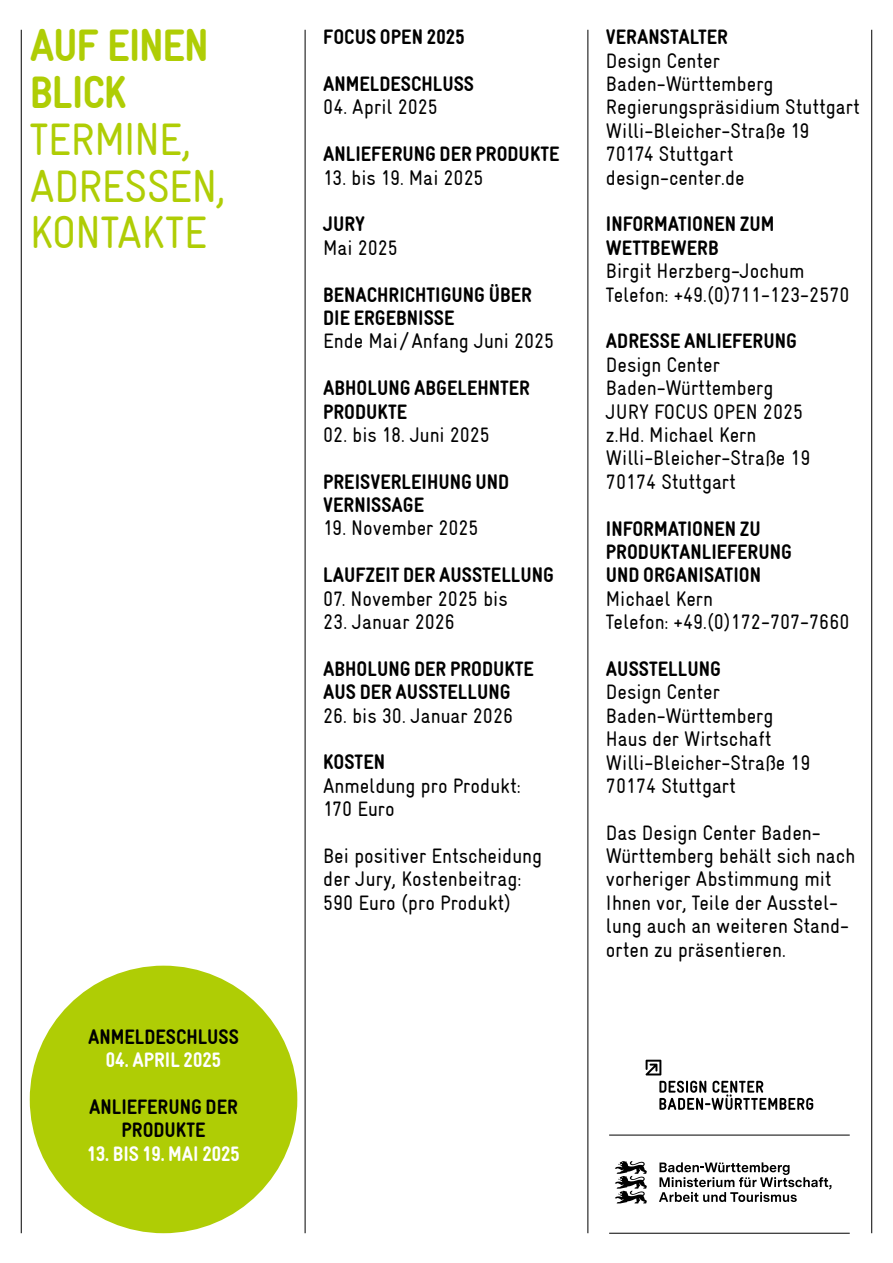
<style>
.page{position:relative;width:893px;height:1263px;background:#fff}
.page>*{position:absolute;margin:0;border:0;box-sizing:border-box;transform-origin:0 0}
.t1{font:45.75px/46.8px "Gravur Condensed Reg CE";letter-spacing:-.02em;color:#afcd05}
.t2{font:45.75px/46.8px "Gravur Condensed Black CE";letter-spacing:-.03em;color:#afcd05}
.t3{font:21px/23.4px "Gravur Condensed Reg CE";color:#000}
.t4{font:21px/23.4px "Gravur Condensed Black CE";color:#000}
.t5{font:21px "Gravur Condensed Black CE";color:#fff}
</style>
<div class="page">
<div style="left:30px;top:966px;width:267px;height:267px;background:#afcd05;border-radius:50%"></div>
<hr style="left:305px;top:30px;width:1px;height:1203px;background:#000">
<hr style="left:21px;top:30px;width:1px;height:1203px;background:#000">
<hr style="left:588px;top:30px;width:1px;height:1203px;background:#000">
<hr style="left:871px;top:30px;width:1px;height:1203px;background:#000">
<hr style="left:609px;top:1135px;width:241px;height:1px;background:#000">
<hr style="left:609px;top:1233px;width:241px;height:1px;background:#000">
<svg style="left:646px;top:1060px;width:15px;height:15px"></svg>
<svg style="left:659px;top:1081px;width:154px;height:29px"></svg>
<svg style="left:659px;top:1162px;width:172px;height:40px"></svg>
<svg style="left:615px;top:1161px;width:32px;height:42px"></svg>
<h1 class="t2" style="left:30px;top:23px;width:181px">AUF EINEN<br>BLICK</h1>
<h1 class="t1" style="left:30px;top:116px;width:198px">TERMINE,<br>ADRESSEN,<br>KONTAKTE</h1>
<p class="t4" style="left:88px;top:1025px;width:153px">ANMELDESCHLUSS</p>
<p class="t5" style="left:106px;top:1048px;width:117px">04. APRIL 2025</p>
<p class="t4" style="left:89px;top:1095px;width:150px;text-align:center">ANLIEFERUNG DER<br>PRODUKTE</p>
<p class="t5" style="left:87px;top:1142px;width:154px">13. BIS 19. MAI 2025</p>
<p class="t4" style="left:323px;top:26px;width:143px">FOCUS OPEN 2025</p>
<p class="t4" style="left:323px;top:72px;width:153px">ANMELDESCHLUSS</p>
<p class="t3" style="left:323px;top:96px;width:116px">04. April 2025</p>
<p class="t4" style="left:323px;top:143px;width:238px">ANLIEFERUNG DER PRODUKTE</p>
<p class="t3" style="left:323px;top:166px;width:162px">13. bis 19. Mai 2025</p>
<p class="t4" style="left:323px;top:213px;width:44px">JURY</p>
<p class="t3" style="left:323px;top:236px;width:76px">Mai 2025</p>
<p class="t4" style="left:323px;top:283px;width:210px">BENACHRICHTIGUNG ÜBER<br>DIE ERGEBNISSE</p>
<p class="t3" style="left:323px;top:330px;width:233px">Ende Mai/Anfang Juni 2025</p>
<p class="t4" style="left:323px;top:376px;width:208px">ABHOLUNG ABGELEHNTER<br>PRODUKTE</p>
<p class="t3" style="left:323px;top:423px;width:168px">02. bis 18. Juni 2025</p>
<p class="t4" style="left:323px;top:470px;width:188px">PREISVERLEIHUNG UND<br>VERNISSAGE</p>
<p class="t3" style="left:323px;top:517px;width:157px">19. November 2025</p>
<p class="t4" style="left:323px;top:564px;width:232px">LAUFZEIT DER AUSSTELLUNG</p>
<p class="t3" style="left:323px;top:587px;width:186px">07. November 2025 bis</p>
<p class="t3" style="left:323px;top:610px;width:133px">23. Januar 2026</p>
<p class="t4" style="left:323px;top:657px;width:212px">ABHOLUNG DER PRODUKTE<br>AUS DER AUSSTELLUNG</p>
<p class="t3" style="left:323px;top:704px;width:192px">26. bis 30. Januar 2026</p>
<p class="t4" style="left:323px;top:751px;width:63px">KOSTEN</p>
<p class="t3" style="left:323px;top:774px;width:199px">Anmeldung pro Produkt:<br>170 Euro</p>
<p class="t3" style="left:323px;top:844px;width:221px">Bei positiver Entscheidung der Jury, Kostenbeitrag:<br>590 Euro (pro Produkt)</p>
<p class="t4" style="left:606px;top:26px;width:124px">VERANSTALTER</p>
<p class="t3" style="left:606px;top:49px;width:255px">Design Center<br>Baden-Württemberg<br>Regierungspräsidium Stuttgart<br>Willi-Bleicher-Straße 19<br>70174 Stuttgart design-center.de</p>
<p class="t4" style="left:606px;top:213px;width:170px">INFORMATIONEN ZUM<br>WETTBEWERB</p>
<p class="t3" style="left:606px;top:259px;width:245px">Birgit Herzberg-Jochum<br>Telefon: +49.(0)711-123-2570</p>
<p class="t4" style="left:606px;top:330px;width:192px">ADRESSE ANLIEFERUNG</p>
<p class="t3" style="left:606px;top:353px;width:206px">Design Center<br>Baden-Württemberg<br>JURY FOCUS OPEN 2025 z.Hd. Michael Kern<br>Willi-Bleicher-Straße 19<br>70174 Stuttgart</p>
<p class="t4" style="left:606px;top:517px;width:187px">INFORMATIONEN ZU<br>PRODUKTANLIEFERUNG<br>UND ORGANISATION</p>
<p class="t3" style="left:606px;top:587px;width:245px">Michael Kern<br>Telefon: +49.(0)172-707-7660</p>
<p class="t4" style="left:606px;top:657px;width:116px">AUSSTELLUNG</p>
<p class="t3" style="left:606px;top:681px;width:206px">Design Center<br>Baden-Württemberg<br>Haus der Wirtschaft<br>Willi-Bleicher-Straße 19<br>70174 Stuttgart</p>
<p class="t3" style="left:606px;top:821px;width:251px">Das Design Center Baden-<br>Württemberg behält sich nach vorheriger Abstimmung mit<br>Ihnen vor, Teile der Ausstel&shy;lung auch an weiteren Stand&shy;orten zu präsentieren.</p>
</div>
